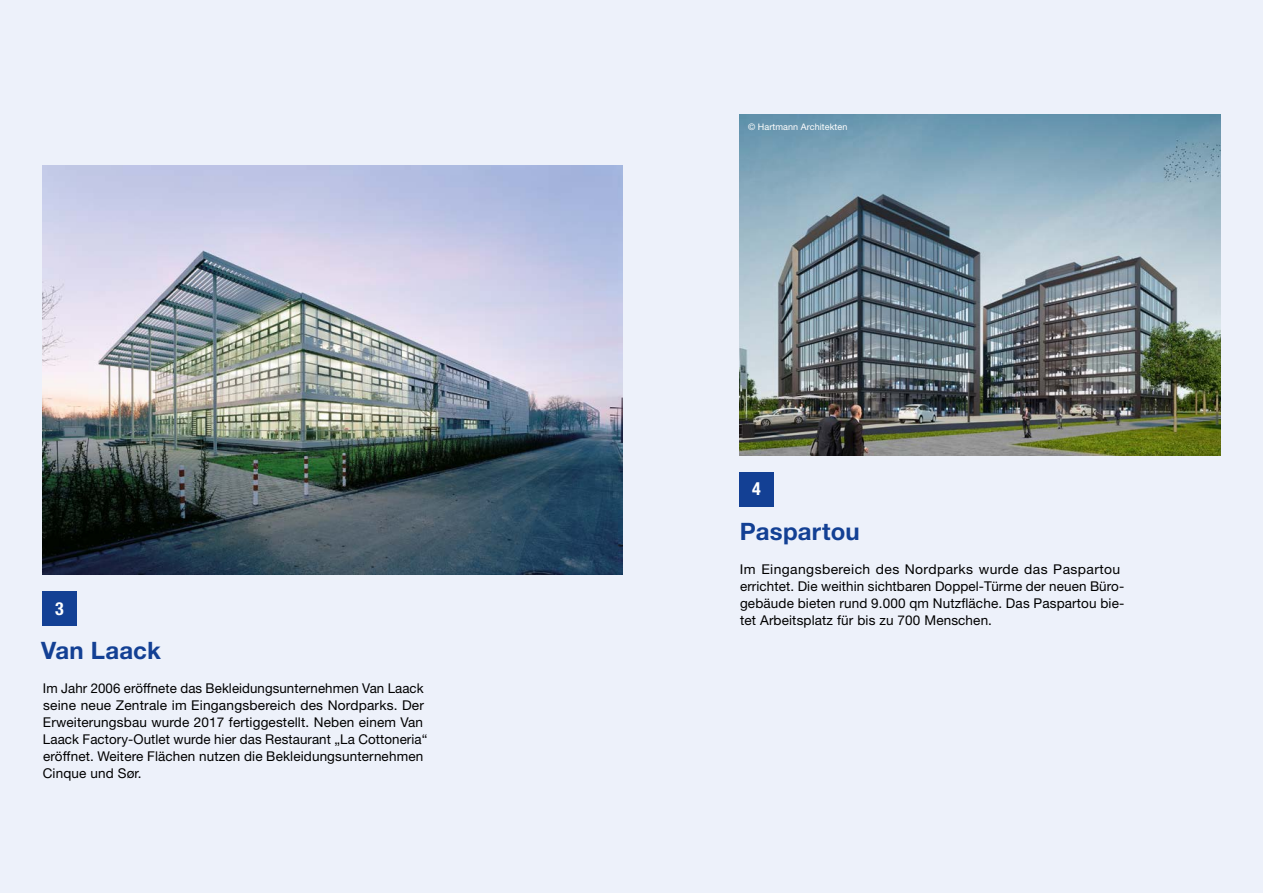
<style>
.page{position:relative;width:1263px;height:893px;background:#edf1fa}
.page>*{position:absolute;margin:0;border:0;box-sizing:border-box;transform-origin:0 0}
.t1{font:700 24px "Helvetica Neue LT Std";letter-spacing:.01em;color:#134094}
.Copy{font:700 condensed 18px "Helvetica Neue LT Std";color:#fff}
.Copy-2{font:13.5px/17px "Helvetica Neue LT Std";letter-spacing:.01em;color:#000}
.Copy-3{font:9px "Helvetica Neue LT Std";letter-spacing:.01em;color:#fff}
</style>
<div class="page">
<div style="left:43px;top:591px;width:34px;height:34px;background:#134094"></div>
<img style="left:43px;top:166px;width:580px;height:408px">
<div style="left:739px;top:472px;width:35px;height:34px;background:#134094"></div>
<img style="left:739px;top:115px;width:481px;height:340px">
<p class="Copy" style="left:55px;top:597px;width:10px">3</p>
<h4 class="t1" style="left:41px;top:636px;width:121px">Van Laack</h4>
<p class="Copy-2" style="left:43px;top:680px;width:386px">Im Jahr 2006 eröffnete das Bekleidungsunternehmen Van Laack seine neue Zentrale im Eingangsbereich des Nordparks. Der Erweiterungsbau wurde 2017 fertiggestellt. Neben einem Van Laack Factory-Outlet wurde hier das Restaurant „La Cottoneria“ eröffnet. Weitere Flächen nutzen die Bekleidungsunternehmen Cinque und Sør.</p>
<p class="Copy-3" style="left:748px;top:121px;width:101px">© Hartmann Architekten</p>
<p class="Copy" style="left:752px;top:478px;width:10px">4</p>
<h4 class="t1" style="left:740px;top:517px;width:121px">Paspartou</h4>
<p class="Copy-2" style="left:740px;top:561px;width:386px">Im Eingangsbereich des Nordparks wurde das Paspartou errichtet. Die weithin sichtbaren Doppel-Türme der neuen Büro&shy;gebäude bieten rund 9.000 qm Nutzfläche. Das Paspartou bie&shy;tet Arbeitsplatz für bis zu 700 Menschen.</p>
</div>
